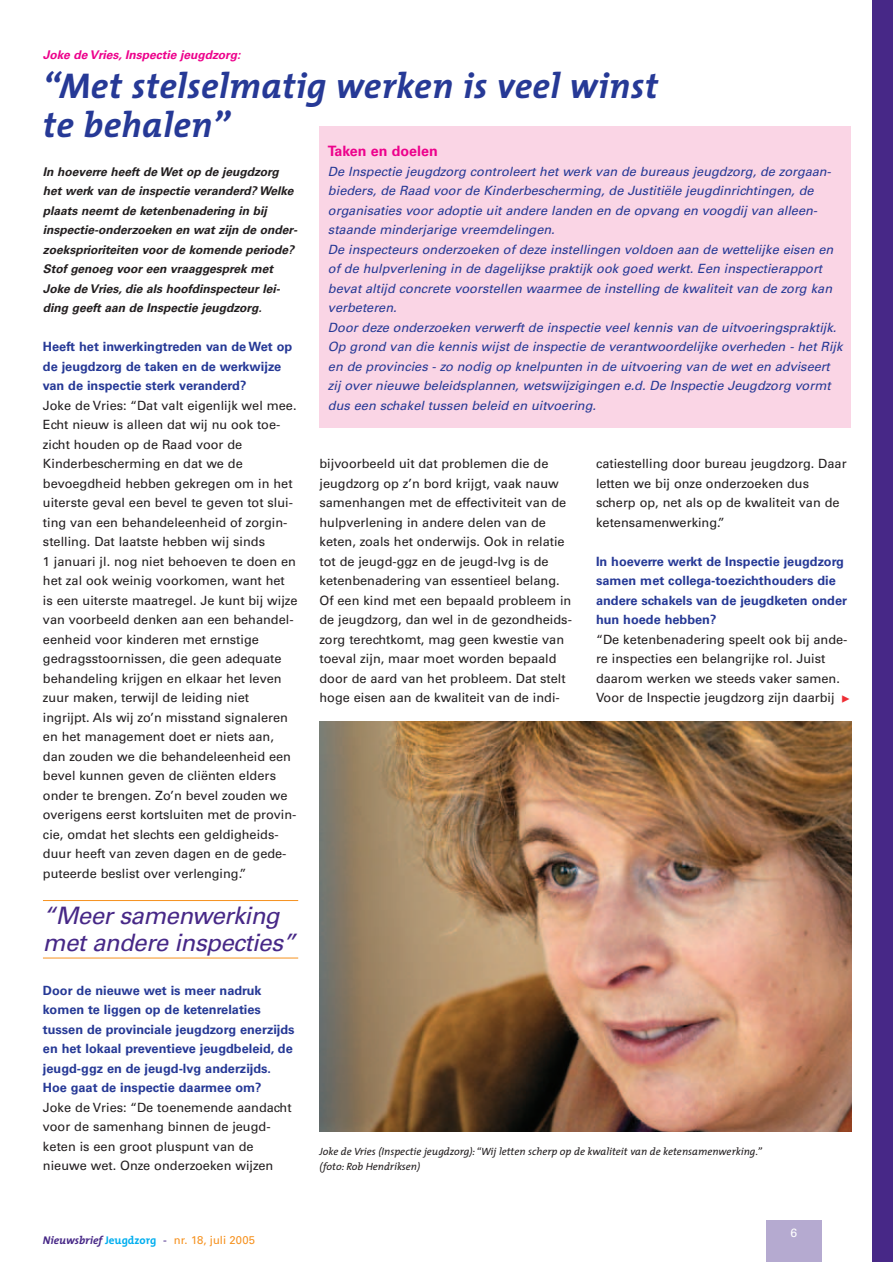
<style>
.page{position:relative;width:893px;height:1262px;background:#fff}
.page>*{position:absolute;margin:0;border:0;box-sizing:border-box;transform-origin:0 0}
.t1{font:italic 700 36px/39px "The Mix";letter-spacing:.01em;color:#263996}
.t2{font:italic 24px/27px "Univers";letter-spacing:-.02em;color:#472887}
.t3{font:700 14.25px "Univers";color:#ed028c}
.t4{font:12.75px/19.5px "Univers";color:#231f20}
.t5{font:italic 12.75px/19.5px "Univers";color:#263996}
.t6{font:700 12.75px/19.5px "Univers";color:#263996}
.t7{font:italic 700 12px/19.5px "Univers";color:#231f20}
.t8{font:italic 700 12px "Univers";color:#ed028c}
.t9{font:12px "Univers";color:#fff}
.t10{font:11.25px "Univers";color:#f6911e}
.t11{font:italic 10.5px/14.2px "The Mix";color:#231f20}
.s1{font-family:"The Mix";font-weight:700;font-style:italic;color:#472887}
.s2{font-family:"The Mix";font-weight:700;color:#00aeef}
.s3{color:#472887}
</style>
<div class="page">
<div style="left:319px;top:126px;width:532px;height:302px;background:#fad5e5"></div>
<div style="left:766px;top:1220px;width:55px;height:42px;background:#b5aad0"></div>
<hr style="left:43px;top:900px;width:255px;height:1px;background:#f6911e">
<hr style="left:43px;top:957px;width:255px;height:1px;background:#f6911e">
<div style="left:872px;top:0;width:20px;height:1262px;background:#472887"></div>
<img style="left:319px;top:722px;width:532px;height:409px">
<p class="t8" style="left:43px;top:50px;width:199px">Joke de Vries, Inspectie jeugdzorg:</p>
<h1 class="t1" style="left:43px;top:69px;width:616px">“Met stelselmatig werken is veel winst te behalen”</h1>
<p class="t3" style="left:328px;top:146px;width:111px">Taken en doelen</p>
<p class="t5" style="left:328px;top:162px;width:516px">De Inspectie jeugdzorg controleert het werk van de bureaus jeugdzorg, de zorgaan&shy;bieders, de Raad voor de Kinderbescherming, de Justitiële jeugdinrichtingen, de organisaties voor adoptie uit andere landen en de opvang en voogdij van alleen&shy;staande minderjarige vreemdelingen.<br>De inspecteurs onderzoeken of deze instellingen voldoen aan de wettelijke eisen en of de hulpverlening in de dagelijkse praktijk ook goed werkt. Een inspectierapport bevat altijd concrete voorstellen waarmee de instelling de kwaliteit van de zorg kan verbeteren.<br>Door deze onderzoeken verwerft de inspectie veel kennis van de uitvoeringspraktijk.<br>Op grond van die kennis wijst de inspectie de verantwoordelijke overheden - het Rijk en de provincies - zo nodig op knelpunten in de uitvoering van de wet en adviseert zij over nieuwe beleidsplannen, wetswijzigingen e.d. De Inspectie Jeugdzorg vormt dus een schakel tussen beleid en uitvoering.</p>
<p class="t7" style="left:43px;top:163px;width:256px">In hoeverre heeft de Wet op de jeugdzorg het werk van de inspectie veranderd? Welke plaats neemt de ketenbenadering in bij inspectie-onderzoeken en wat zijn de onder&shy;zoeksprioriteiten voor de komende periode?<br>Stof genoeg voor een vraaggesprek met Joke de Vries, die als hoofdinspecteur lei&shy;ding geeft aan de Inspectie jeugdzorg.</p>
<p class="t6" style="left:43px;top:338px;width:251px">Heeft het inwerkingtreden van de Wet op de jeugdzorg de taken en de werkwijze van de inspectie sterk veranderd?</p>
<p class="t4" style="left:43px;top:396px;width:256px">Joke de Vries: “Dat valt eigenlijk wel mee.<br>Echt nieuw is alleen dat wij nu ook toe&shy;zicht houden op de Raad voor de Kinderbescherming en dat we de bevoegdheid hebben gekregen om in het uiterste geval een bevel te geven tot slui&shy;ting van een behandeleenheid of zorgin&shy;stelling. Dat laatste hebben wij sinds<br>1 januari jl. nog niet behoeven te doen en het zal ook weinig voorkomen, want het is een uiterste maatregel. Je kunt bij wijze van voorbeeld denken aan een behandel&shy;eenheid voor kinderen met ernstige gedragsstoornissen, die geen adequate behandeling krijgen en elkaar het leven zuur maken, terwijl de leiding niet ingrijpt. Als wij zo’n misstand signaleren en het management doet er niets aan, dan zouden we die behandeleenheid een bevel kunnen geven de cliënten elders onder te brengen. Zo’n bevel zouden we overigens eerst kortsluiten met de provin&shy;cie, omdat het slechts een geldigheids&shy;duur heeft van zeven dagen en de gede&shy;puteerde beslist over verlenging.”</p>
<h2 class="t2" style="left:43px;top:904px;width:254px">“Meer samenwerking met andere inspecties”</h2>
<p class="t6" style="left:43px;top:981px;width:253px">Door de nieuwe wet is meer nadruk komen te liggen op de ketenrelaties tussen de provinciale jeugdzorg enerzijds en het lokaal preventieve jeugdbeleid, de jeugd-ggz en de jeugd-lvg anderzijds.<br>Hoe gaat de inspectie daarmee om?</p>
<p class="t4" style="left:43px;top:1098px;width:250px">Joke de Vries: “De toenemende aandacht voor de samenhang binnen de jeugd&shy;keten is een groot pluspunt van de nieuwe wet. Onze onderzoeken wijzen</p>
<p class="t4" style="left:319px;top:455px;width:254px">bijvoorbeeld uit dat problemen die de jeugdzorg op z’n bord krijgt, vaak nauw samenhangen met de effectiviteit van de hulpverlening in andere delen van de keten, zoals het onderwijs. Ook in relatie tot de jeugd-ggz en de jeugd-lvg is de ketenbenadering van essentieel belang.<br>Of een kind met een bepaald probleem in de jeugdzorg, dan wel in de gezondheids&shy;zorg terechtkomt, mag geen kwestie van toeval zijn, maar moet worden bepaald door de aard van het probleem. Dat stelt hoge eisen aan de kwaliteit van de indi-</p>
<p class="t4" style="left:596px;top:455px;width:252px">catiestelling door bureau jeugdzorg. Daar letten we bij onze onderzoeken dus scherp op, net als op de kwaliteit van de ketensamenwerking.”</p>
<p class="t6" style="left:596px;top:552px;width:252px">In hoeverre werkt de Inspectie jeugdzorg samen met collega-toezichthouders die andere schakels van de jeugdketen onder hun hoede hebben?</p>
<p class="t4" style="left:596px;top:630px;width:253px">“De ketenbenadering speelt ook bij ande&shy;re inspecties een belangrijke rol. Juist daarom werken we steeds vaker samen.<br>Voor de Inspectie jeugdzorg zijn daarbij</p>
<p class="t11" style="left:319px;top:1145px;width:444px">Joke de Vries (Inspectie jeugdzorg): “Wij letten scherp op de kwaliteit van de ketensamenwerking.” (foto: Rob Hendriksen)</p>
<p class="t10" style="left:43px;top:1236px;width:214px"><span class="s1">Nieuwsbrief</span> <span class="s2">Jeugdzorg</span> <span class="s3">-</span> nr. 18, juli 2005</p>
<p class="t9" style="left:790px;top:1228px;width:8px">6</p>
</div>
